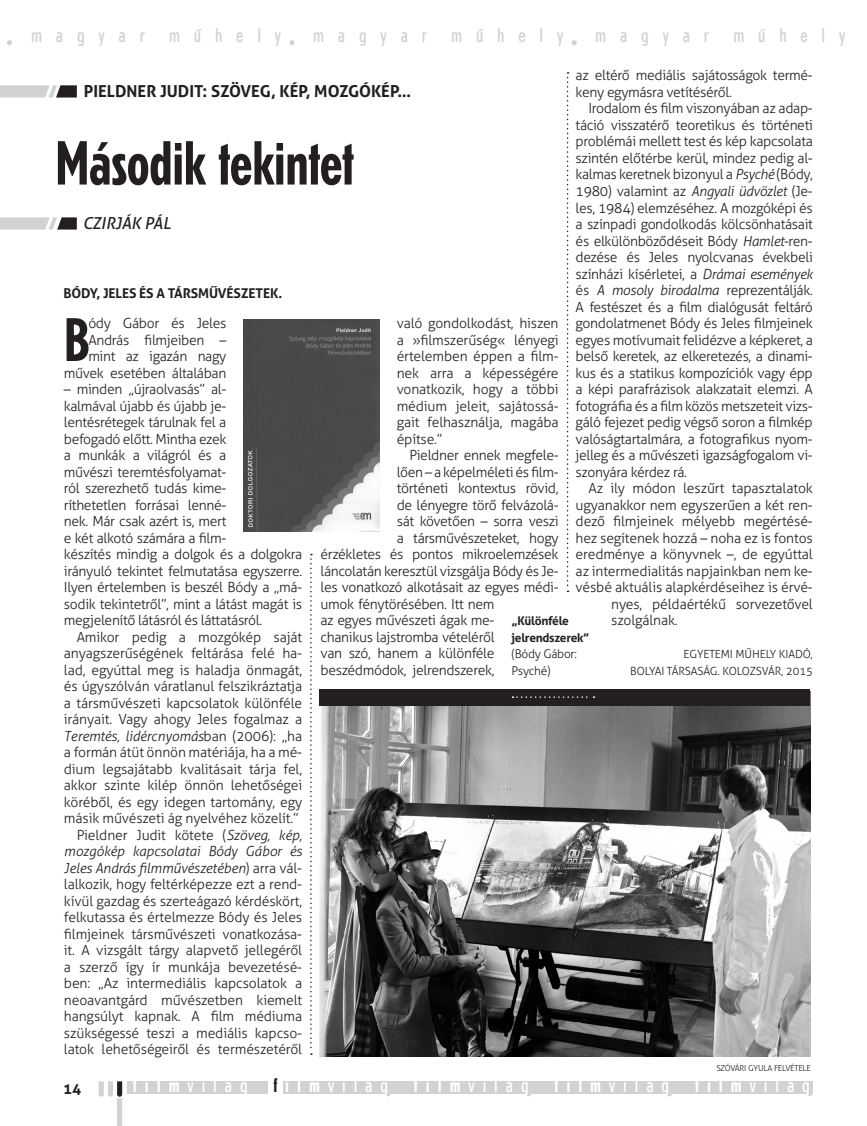
<style>
.page{position:relative;width:867px;height:1126px;background:#fff}
.page>*{position:absolute;margin:0;border:0;box-sizing:border-box;transform-origin:0 0}
.t1{font:700 condensed 61.5px "Erbar LT";letter-spacing:-.015em;color:#231f20}
.új_Filmvilág{font:700 condensed 60.75px "Erbar LT";color:#231f20}
.t2{font:300 condensed 19.8px "Erbar LT";letter-spacing:.4em;color:#fff}
.t3{font:300 condensed 19.8px "Erbar LT";letter-spacing:.7em;color:#d1d2d4}
.t4{font:700 16.5px "Aller";color:#231f20}
.t5{font:italic 16.5px "Aller";color:#231f20}
.t6{font:700 15px "Aller";color:#231f20}
.új_Filmvilág-2{font:300 13.95px/16.5px "Aller";letter-spacing:-.025em;color:#231f20;text-align:justify}
.t7{font:700 13.5px "Aller";letter-spacing:-.01em;color:#231f20}
.t8{font:700 12px/16.5px "Aller";letter-spacing:-.025em;color:#231f20}
.új_Filmvilág-3{font:300 11.25px "Aller";letter-spacing:-.01em;color:#231f20}
.t9{font:300 8.25px "Aller";letter-spacing:-.025em;color:#231f20}
.s1{font-style:italic}
.s2{font-weight:300}
.s3{font-weight:700}
.s4{font-weight:700;color:#231f20}
</style>
<div class="page">
<svg style="left:807px;top:1093px;width:5px;height:3px"></svg>
<svg style="left:667px;top:1093px;width:5px;height:3px"></svg>
<svg style="left:386px;top:1093px;width:5px;height:3px"></svg>
<div style="left:127px;top:1081px;width:685px;height:12px;background:#d1d2d4"></div>
<svg style="left:99px;top:1081px;width:24px;height:45px"></svg>
<svg style="left:526px;top:1093px;width:5px;height:3px"></svg>
<div style="left:268px;top:1075px;width:15px;height:23px;background:#fff"></div>
<svg style="left:7px;top:40px;width:5px;height:5px"></svg>
<svg style="left:196px;top:29px;width:6px;height:3px"></svg>
<svg style="left:572px;top:40px;width:5px;height:5px"></svg>
<svg style="left:289px;top:40px;width:5px;height:5px"></svg>
<img style="left:320px;top:705px;width:490px;height:351px">
<svg style="left:567px;top:72px;width:2px;height:520px"></svg>
<svg style="left:310px;top:554px;width:2px;height:501px"></svg>
<svg style="left:0;top:85px;width:77px;height:13px"></svg>
<svg style="left:0;top:217px;width:77px;height:13px"></svg>
<div style="left:320px;top:689px;width:490px;height:16px;background:#231f20"></div>
<svg style="left:512px;top:696px;width:82px;height:2px"></svg>
<img style="left:243px;top:319px;width:137px;height:212px">
<h3 class="t3" style="left:31px;top:24px;width:252px">magyar muhely</h3>
<h3 class="t3" style="left:313px;top:24px;width:115px">magyar</h3>
<h3 class="t3" style="left:451px;top:24px;width:113px">muhely</h3>
<h3 class="t3" style="left:595px;top:24px;width:115px">magyar</h3>
<h3 class="t3" style="left:733px;top:24px;width:113px">muhely</h3>
<p class="új_Filmvilág-2" style="left:576px;top:67px;width:239px">az eltérő mediális sajátosságok termé&shy;keny egymásra vetítéséről.</p>
<p class="új_Filmvilág-2" style="left:576px;top:100px;width:239px;text-indent:13px">Irodalom és film viszonyában az adap&shy;táció visszatérő teoretikus és történeti problémái mellett test és kép kapcsolata szintén előtérbe kerül, mindez pedig al&shy;kalmas keretnek bizonyul a <span class="s1">Psyché</span> (Bódy, 1980) valamint az <span class="s1">Angyali üdvözlet</span> (Je&shy;les, 1984) elemzéséhez. A mozgóképi és a színpadi gondolkodás kölcsönhatásait és elkülönböződéseit Bódy <span class="s1">Hamlet</span>-ren&shy;dezése és Jeles nyolcvanas évekbeli színházi kísérletei, a <span class="s1">Drámai események </span>és <span class="s1">A mosoly birodalma</span> reprezentálják.<br>A festészet és a film dialógusát feltáró gondolatmenet Bódy és Jeles filmjeinek egyes motívumait felidézve a képkeret, a belső keretek, az elkeretezés, a dinami&shy;kus és a statikus kompozíciók vagy épp a képi parafrázisok alakzatait elemzi. A fotográfia és a film közös metszeteit vizs&shy;gáló fejezet pedig végső soron a filmkép valóságtartalmára, a fotografikus nyom&shy;jelleg és a művészeti igazságfogalom vi&shy;szonyára kérdez rá.</p>
<p class="új_Filmvilág-2" style="left:588px;top:480px;width:226px">Az ily módon leszűrt tapasztalatok</p>
<p class="új_Filmvilág-2" style="left:576px;top:496px;width:239px">ugyanakkor nem egyszerűen a két ren-</p>
<p class="új_Filmvilág-2" style="left:576px;top:513px;width:239px">dező filmjeinek mélyebb megértésé-</p>
<p class="új_Filmvilág-2" style="left:576px;top:529px;width:239px">hez segítenek hozzá – noha ez is fontos</p>
<p class="új_Filmvilág-2" style="left:576px;top:546px;width:239px">eredménye a könyvnek –, de egyúttal</p>
<p class="új_Filmvilág-2" style="left:576px;top:562px;width:239px">az intermedialitás napjainkban nem ke-</p>
<p class="új_Filmvilág-2" style="left:576px;top:579px;width:239px">vésbé aktuális alapkérdéseihez is érvé-</p>
<p class="új_Filmvilág-2" style="left:611px;top:595px;width:203px">nyes, példaértékű sorvezetővel</p>
<p class="új_Filmvilág-2" style="left:611px;top:612px;width:68px">szolgálnak.</p>
<p class="új_Filmvilág-3" style="left:684px;top:647px;width:131px">EGYETEMI MŰHELY KIADÓ,</p>
<p class="új_Filmvilág-3" style="left:630px;top:664px;width:184px">BOLYAI TÁRSASÁG. KOLOZSVÁR, 2015</p>
<p class="t4" style="left:84px;top:81px;width:329px">PIELDNER JUDIT: SZÖVEG, KÉP, MOZGÓKÉP…</p>
<p class="t1" style="left:55px;top:127px;width:301px">Második tekintet</p>
<p class="t5" style="left:83px;top:213px;width:90px">CZIRJÁK PÁL</p>
<p class="t7" style="left:63px;top:285px;width:220px">BÓDY, JELES ÉS A TÁRSMŰVÉSZETEK.</p>
<p class="új_Filmvilág-2" style="left:64px;top:315px;width:164px;text-align:right">ódy Gábor és Jeles<br>András filmjeiben – mint az igazán nagy művek esetében általában</p>
<p class="új_Filmvilág-2" style="left:64px;top:381px;width:240px;text-align:left">– minden „újraolvasás” al-<br>kalmával újabb és újabb je&shy;lentésrétegek tárulnak fel a<br>befogadó előtt. Mintha ezek<br>a munkák a világról és a<br>művészi teremtésfolyamat-<br>ról szerezhető tudás kime-<br>ríthetetlen forrásai lenné-<br>nek. Már csak azért is, mert<br>e két alkotó számára a film-<br>készítés mindig a dolgok és a dolgokra irányuló tekintet felmutatása egyszerre.<br>Ilyen értelemben is beszél Bódy a „má&shy;sodik tekintetről”, mint a látást magát is megjelenítő látásról és láttatásról.</p>
<p class="új_Filmvilág-2" style="left:64px;top:628px;width:240px;text-indent:13px">Amikor pedig a mozgókép saját anyagszerűségének feltárása felé ha&shy;lad, egyúttal meg is haladja önmagát, és úgyszólván váratlanul felszikráztatja a társművészeti kapcsolatok különféle irányait. Vagy ahogy Jeles fogalmaz a <span class="s1">Teremtés, lidércnyomás</span>ban (2006): „ha a formán átüt önnön matériája, ha a mé&shy;dium legsajátabb kvalitásait tárja fel, akkor szinte kilép önnön lehetőségei köréből, és egy idegen tartomány, egy másik művészeti ág nyelvéhez közelít.”</p>
<p class="új_Filmvilág-2" style="left:64px;top:826px;width:240px;text-indent:13px">Pieldner Judit kötete (<span class="s1">Szöveg, kép, mozgókép kapcsolatai Bódy Gábor és Jeles András filmművészetében</span>) arra vál&shy;lalkozik, hogy feltérképezze ezt a rend&shy;kívül gazdag és szerteágazó kérdéskört, felkutassa és értelmezze Bódy és Jeles filmjeinek társművészeti vonatkozása&shy;it. A vizsgált tárgy alapvető jellegéről a szerző így ír munkája bevezetésé&shy;ben: „Az intermediális kapcsolatok a neoavantgárd művészetben kiemelt hangsúlyt kapnak. A film médiuma szükségessé teszi a mediális kapcso&shy;latok lehetőségeiről és természetéről</p>
<p class="új_Filmvilág-2" style="left:397px;top:315px;width:163px">való gondolkodást, hiszen a »filmszerűség« lényegi értelemben éppen a film&shy;nek arra a képességére vonatkozik, hogy a többi médium jeleit, sajátossá&shy;gait felhasználja, magába építse.”</p>
<p class="új_Filmvilág-2" style="left:409px;top:447px;width:151px">Pieldner ennek megfele-</p>
<p class="új_Filmvilág-2" style="left:397px;top:463px;width:163px">lően – a képelméleti és film-</p>
<p class="új_Filmvilág-2" style="left:397px;top:480px;width:163px">történeti kontextus rövid,</p>
<p class="új_Filmvilág-2" style="left:397px;top:496px;width:163px">de lényegre törő felvázolá-</p>
<p class="új_Filmvilág-2" style="left:397px;top:513px;width:163px">sát követően – sorra veszi</p>
<p class="új_Filmvilág-2" style="left:397px;top:529px;width:163px">a társművészeteket, hogy</p>
<p class="új_Filmvilág-2" style="left:320px;top:546px;width:240px">érzékletes és pontos mikroelemzések</p>
<p class="új_Filmvilág-2" style="left:320px;top:562px;width:240px">láncolatán keresztül vizsgálja Bódy és Je-</p>
<p class="új_Filmvilág-2" style="left:320px;top:579px;width:240px">les vonatkozó alkotásait az egyes médi-</p>
<p class="új_Filmvilág-2" style="left:320px;top:595px;width:176px">umok fénytörésében. Itt nem</p>
<p class="új_Filmvilág-2" style="left:320px;top:612px;width:176px">az egyes művészeti ágak me-</p>
<p class="új_Filmvilág-2" style="left:320px;top:628px;width:176px">chanikus lajstromba vételéről</p>
<p class="új_Filmvilág-2" style="left:320px;top:645px;width:176px">van szó, hanem a különféle</p>
<p class="új_Filmvilág-2" style="left:320px;top:661px;width:176px">beszédmódok, jelrendszerek,</p>
<p class="új_Filmvilág" style="left:64px;top:304px;width:27px">B</p>
<p class="t8" style="left:512px;top:612px;width:79px">„Különféle jelrendszerek” <span class="s2">(Bódy Gábor:<br>Psyché)</span></p>
<p class="t6" style="left:63px;top:1079px;width:19px">14</p>
<p class="t9" style="left:716px;top:1063px;width:96px">SZÓVÁRI GYULA FELVÉTELE</p>
<h3 class="t2" style="left:133px;top:1073px;width:116px"><span class="s3">film</span>világ</h3>
<h3 class="t2" style="left:273px;top:1073px;width:116px"><span class="s4">f</span><span class="s3">ilm</span>világ</h3>
<h3 class="t2" style="left:414px;top:1073px;width:116px"><span class="s3">film</span>világ</h3>
<h3 class="t2" style="left:554px;top:1073px;width:116px"><span class="s3">film</span>világ</h3>
<h3 class="t2" style="left:695px;top:1073px;width:116px"><span class="s3">film</span>világ</h3>
</div>
